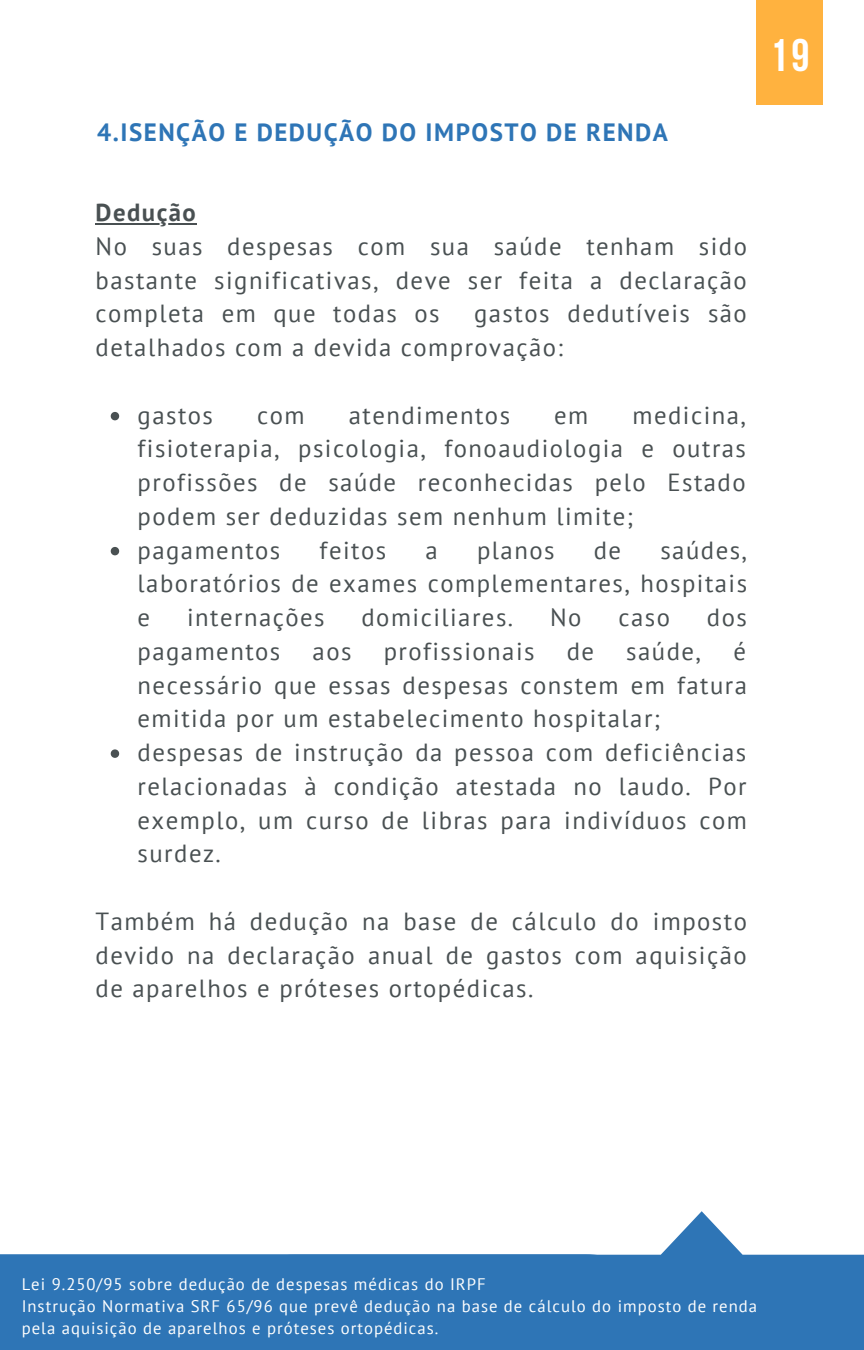
<style>
.page{position:relative;width:864px;height:1350px;background:#fff}
.page>*{position:absolute;margin:0;border:0;box-sizing:border-box;transform-origin:0 0}
.t1{font:700 45.45px "Bebas Neue";color:#fff}
.t2{font:700 24.97px "PT Sans";letter-spacing:.06em;color:#2e75b6}
.t3{font:24.75px/33.8px "PT Sans";letter-spacing:.06em;color:#495052}
.t4{font:700 24.75px "PT Sans";letter-spacing:.06em;color:#495052}
.t5{font:16.65px/22.3px "PT Sans";letter-spacing:.06em;color:#fefefe}
</style>
<div class="page">
<svg style="left:111px;top:412px;width:8px;height:8px"></svg>
<svg style="left:111px;top:547px;width:8px;height:8px"></svg>
<svg style="left:111px;top:749px;width:8px;height:9px"></svg>
<hr style="left:96px;top:223px;width:101px;height:2px;background:#495052">
<div style="left:756px;top:0;width:66px;height:104px;background:#ffb23f"></div>
<svg style="left:661px;top:1211px;width:203px;height:139px;fill:#2e75b6"></svg>
<div style="left:0;top:1254px;width:671px;height:96px;background:#2e75b6"></div>
<p class="t2" style="left:97px;top:116px;width:572px">4.ISENÇÃO E DEDUÇÃO DO IMPOSTO DE RENDA</p>
<p class="t4" style="left:96px;top:196px;width:102px">Dedução</p>
<p class="t3" style="left:96px;top:229px;width:653px;text-align:justify">No suas despesas com sua saúde tenham sido bastante significativas, deve ser feita a declaração completa em que todas os</p>
<p class="t3" style="left:96px;top:296px;width:653px;text-indent:379px">gastos dedutíveis são detalhados com a devida comprovação:</p>
<p class="t3" style="left:138px;top:398px;width:610px;text-indent:495px">medicina, fisioterapia, psicologia, fonoaudiologia e outras profissões de saúde reconhecidas pelo Estado podem ser deduzidas sem nenhum limite; pagamentos</p>
<p class="t3" style="left:138px;top:398px;width:77px">gastos</p>
<p class="t3" style="left:257px;top:398px;width:49px">com</p>
<p class="t3" style="left:349px;top:398px;width:163px">atendimentos</p>
<p class="t3" style="left:554px;top:398px;width:36px">em</p>
<p class="t3" style="left:138px;top:533px;width:611px;text-align:justify;text-indent:523px">saúdes, laboratórios de exames complementares, hospitais e</p>
<p class="t3" style="left:320px;top:533px;width:68px">feitos</p>
<p class="t3" style="left:425px;top:533px;width:14px">a</p>
<p class="t3" style="left:477px;top:533px;width:79px">planos</p>
<p class="t3" style="left:594px;top:533px;width:29px">de</p>
<p class="t3" style="left:187px;top:600px;width:139px">internações</p>
<p class="t3" style="left:362px;top:600px;width:153px">domiciliares.</p>
<p class="t3" style="left:550px;top:600px;width:33px">No</p>
<p class="t3" style="left:618px;top:600px;width:53px">caso</p>
<p class="t3" style="left:707px;top:600px;width:41px">dos</p>
<p class="t3" style="left:138px;top:634px;width:144px">pagamentos</p>
<p class="t3" style="left:313px;top:634px;width:40px">aos</p>
<p class="t3" style="left:384px;top:634px;width:152px">profissionais</p>
<p class="t3" style="left:567px;top:634px;width:29px">de</p>
<p class="t3" style="left:626px;top:634px;width:76px">saúde,</p>
<p class="t3" style="left:138px;top:634px;width:611px;text-indent:596px">é necessário que essas despesas constem em fatura emitida por um estabelecimento hospitalar; despesas de instrução da pessoa com deficiências relacionadas à condição atestada no laudo. Por exemplo, um curso de libras para indivíduos com surdez.</p>
<p class="t3" style="left:96px;top:904px;width:653px;text-align:justify">Também há dedução na base de cálculo do imposto devido na declaração anual de gastos com aquisição de aparelhos e próteses ortopédicas.</p>
<h1 class="t1" style="left:770px;top:37px;width:41px">19</h1>
<h1 class="t1" style="left:770px;top:55px;width:41px">04</h1>
<p class="t5" style="left:22px;top:1273px;width:737px">Lei 9.250/95 sobre dedução de despesas médicas do IRPF<br>Instrução Normativa SRF 65/96 que prevê dedução na base de cálculo do imposto de renda pela aquisição de aparelhos e próteses ortopédicas.</p>
</div>
